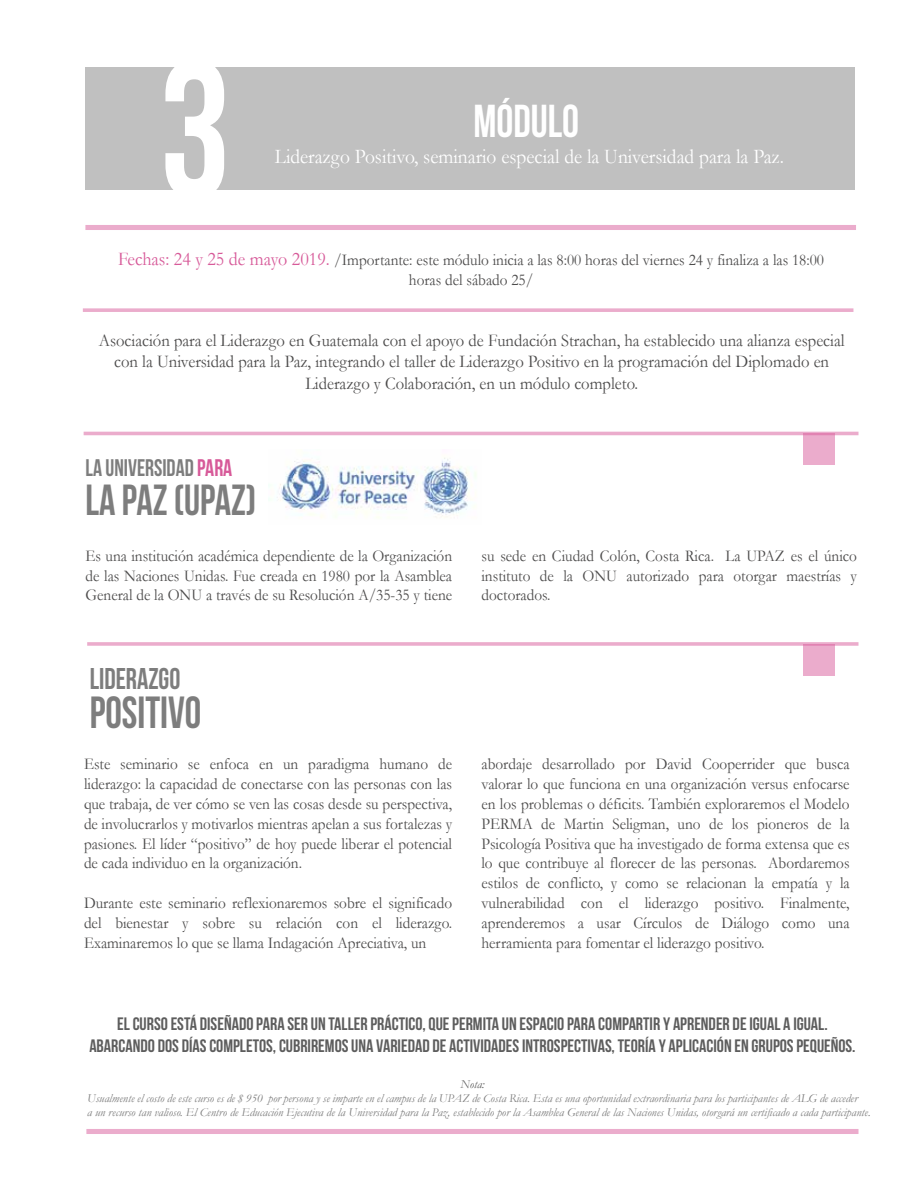
<style>
.page{position:relative;width:918px;height:1188px;background:#fff}
.page>*{position:absolute;margin:0;border:0;box-sizing:border-box;transform-origin:0 0}
.t1{font:46.05px "Bebas Neue";color:#fff;scale:.93 1}
.t2{font:45px "Bebas Neue";color:#7d7d7d;scale:.93 1}
.t3{font:43.5px "Bebas Neue";color:#7d7d7d;scale:.93 1}
.t4{font:30px "Bebas Neue";color:#7d7d7d;scale:.93 1}
.t5{font:24px "Bebas Neue";color:#7d7d7d;scale:.93 1}
.t6{font:21px "Garamond";color:#fff;scale:.93 1}
.t7{font:18px/21.6px "Garamond";color:#4c4b4b;text-align:center;scale:.93 1}
.t8{font:18px/21.6px "Bebas Neue";color:#5d5d5d;text-align:center}
.t9{font:16.5px/19.8px "Garamond";color:#4c4b4b;text-align:justify;scale:.93 1}
.t10{font:italic 12px/14.4px "Garamond";color:rgb(93 93 93/.8)}
.t11{font:italic 12px "Garamond";color:#5d5d5d}
.s1{font-size:19.5px;color:#d75a99}
.s2{color:#d75a99}
</style>
<div class="page">
<div style="left:85px;top:67px;width:770px;height:123px;background:#c0c0c0"></div>
<div style="left:85px;top:225px;width:771px;height:5px;background:#ebaccc"></div>
<svg style="left:83px;top:308px;width:770px;height:4px;background:#ecb4d1"></svg>
<div style="left:803px;top:644px;width:32px;height:32px;background:#ebaccc"></div>
<svg style="left:87px;top:642px;width:772px;height:4px;background:#ecb3d0"></svg>
<svg style="left:165px;top:67px;width:59px;height:123px"></svg>
<div style="left:86px;top:1129px;width:773px;height:5px;background:#ebaccc"></div>
<hr style="left:84px;top:432px;width:775px;height:3px;background:#d75a99">
<div style="left:803px;top:433px;width:32px;height:32px;background:#ebaccc"></div>
<img style="left:279px;top:457px;width:197px;height:61px">
<h1 class="t1" style="left:473px;top:96px;width:115px">MÓDULO</h1>
<p class="t6" style="left:275px;top:143px;width:549px">Liderazgo Positivo, seminario especial de la Universidad para la Paz.</p>
<p class="t9" style="left:118px;top:250px;width:760px;text-align:center"><span class="s1">Fechas: 24 y 25 de mayo 2019.</span> /Importante: este módulo inicia a las 8:00 horas del viernes 24 y finaliza a las 18:00 horas del sábado 25/</p>
<p class="t7" style="left:99px;top:329px;width:804px">Asociación para el Liderazgo en Guatemala con el apoyo de Fundación Strachan, ha establecido una alianza especial con la Universidad para la Paz, integrando el taller de Liderazgo Positivo en la programación del Diplomado en<br>Liderazgo y Colaboración, en un módulo completo.</p>
<h3 class="t5" style="left:86px;top:455px;width:159px">LA UNIVERSIDAD <span class="s2">PARA</span></h3>
<h3 class="t3" style="left:86px;top:476px;width:185px">LA PAZ (UPAZ)</h3>
<p class="t9" style="left:86px;top:545px;width:396px">Es una institución académica dependiente de la Organización de las Naciones Unidas. Fue creada en 1980 por la Asamblea General de la ONU a través de su Resolución A/35-35 y tiene</p>
<h3 class="t4" style="left:90px;top:662px;width:99px">LIDERAZGO</h3>
<h2 class="t2" style="left:90px;top:688px;width:122px">POSITIVO</h2>
<p class="t9" style="left:84px;top:754px;width:397px">Este seminario se enfoca en un paradigma humano de liderazgo: la capacidad de conectarse con las personas con las que trabaja, de ver cómo se ven las cosas desde su perspectiva, de involucrarlos y motivarlos mientras apelan a sus fortalezas y pasiones. El líder “positivo” de hoy puede liberar el potencial de cada individuo en la organización.</p>
<p class="t9" style="left:84px;top:892px;width:397px">Durante este seminario reflexionaremos sobre el significado del bienestar y sobre su relación con el liderazgo.<br>Examinaremos lo que se llama Indagación Apreciativa, un</p>
<p class="t9" style="left:482px;top:545px;width:405px">su sede en Ciudad Colón, Costa Rica. La UPAZ es el único instituto de la ONU autorizado para otorgar maestrías y doctorados.</p>
<p class="t9" style="left:482px;top:754px;width:397px">abordaje desarrollado por David Cooperrider que busca valorar lo que funciona en una organización versus enfocarse en los problemas o déficits. También exploraremos el Modelo PERMA de Martin Seligman, uno de los pioneros de la Psicología Positiva que ha investigado de forma extensa que es lo que contribuye al florecer de las personas. Abordaremos estilos de conflicto, y como se relacionan la empatía y la vulnerabilidad con el liderazgo positivo. Finalmente, aprenderemos a usar Círculos de Diálogo como una herramienta para fomentar el liderazgo positivo.</p>
<p class="t8" style="left:89px;top:1013px;width:768px">EL CURSO ESTÁ DISEÑADO PARA SER UN TALLER PRÁCTICO, QUE PERMITA UN ESPACIO PARA COMPARTIR Y APRENDER DE IGUAL A IGUAL.<br>ABARCANDO DOS DÍAS COMPLETOS, CUBRIREMOS UNA VARIEDAD DE ACTIVIDADES INTROSPECTIVAS, TEORÍA Y APLICACIÓN EN GRUPOS PEQUEÑOS.</p>
<p class="t11" style="left:460px;top:1076px;width:26px">Nota:</p>
<p class="t10" style="left:87px;top:1091px;width:785px">Usualmente el costo de este curso es de $ 950 por persona y se imparte en el campus de la UPAZ de Costa Rica. Esta es una oportunidad extraordinaria para los participantes de ALG de acceder<br>a un recurso tan valioso. El Centro de Educación Ejecutiva de la Universidad para la Paz, establecido por la Asamblea General de las Naciones Unidas, otorgará un certificado a cada participante.</p>
</div>
